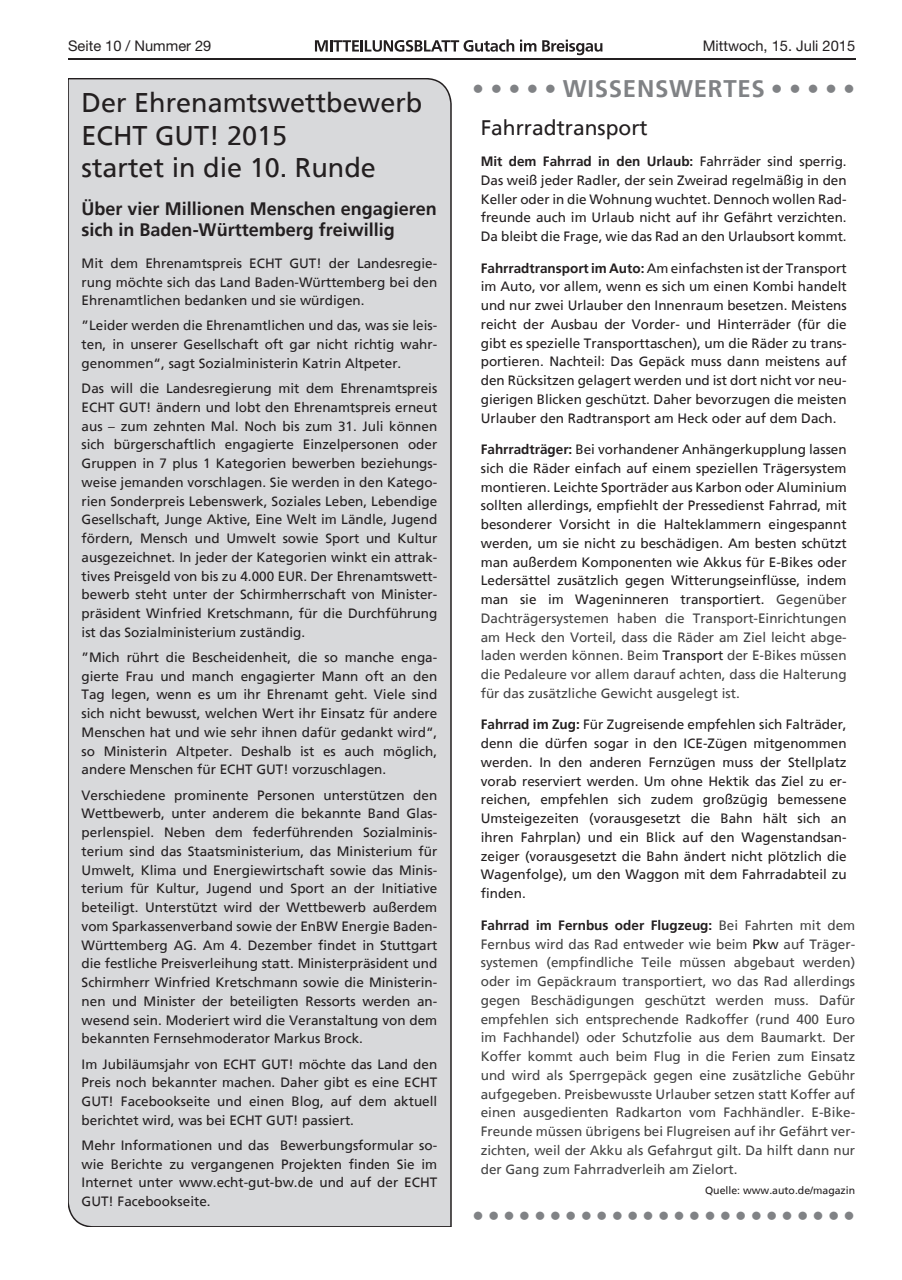
<style>
.page{position:relative;width:902px;height:1280px;background:#fff}
.page>*{position:absolute;margin:0;border:0;box-sizing:border-box;transform-origin:0 0}
.t1{font:27px/32.4px "Frutiger";color:#231f20}
.t2{font:700 24px "Frutiger";letter-spacing:.03em;color:#808285}
.t3{font:21px "Frutiger";color:#231f20}
.t4{font:700 18px/21px "Frutiger";color:#231f20}
.t5{font:14.7px "Helvetica Neue";color:#231f20}
.t6{font:13.5px/18.8px "Frutiger";color:#231f20;text-align:justify}
.t7{font:13.5px/18.8px "Frutiger";color:#444;text-align:justify}
.t8{font:10.5px "Frutiger";color:#231f20}
.s1{font-weight:700}
.s2{color:#444}
.s3{font-weight:700;color:#231f20}
.s4{color:#231f20}
</style>
<div class="page">
<svg style="left:315px;top:39px;width:199px;height:13px"></svg>
<svg style="left:520px;top:40px;width:16px;height:12px"></svg>
<svg style="left:542px;top:40px;width:60px;height:15px"></svg>
<hr style="left:68px;top:58px;width:787px;height:1px;background:#231f20">
<div style="left:68px;top:79px;width:383px;height:1148px;background:#d8d9db"></div>
<p class="t5" style="left:68px;top:37px;width:145px">Seite 10 / Nummer 29</p>
<p class="t5" style="left:702px;top:37px;width:154px">Mittwoch, 15. Juli 2015</p>
<h1 class="t1" style="left:82px;top:87px;width:342px">Der Ehrenamtswettbewerb<br>ECHT GUT! 2015<br>startet in die 10. Runde</h1>
<h3 class="t4" style="left:82px;top:198px;width:357px">Über vier Millionen Menschen engagieren sich in Baden-Württemberg freiwillig</h3>
<p class="t6" style="left:82px;top:254px;width:357px">Mit dem Ehrenamtspreis ECHT GUT! der Landesregie&shy;rung möchte sich das Land Baden-Württemberg bei den Ehrenamtlichen bedanken und sie würdigen.</p>
<p class="t6" style="left:82px;top:316px;width:357px">”Leider werden die Ehrenamtlichen und das, was sie leis&shy;ten, in unserer Gesellschaft oft gar nicht richtig wahr&shy;genommen“, sagt Sozialministerin Katrin Altpeter.</p>
<p class="t6" style="left:82px;top:379px;width:357px">Das will die Landesregierung mit dem Ehrenamtspreis ECHT GUT! ändern und lobt den Ehrenamtspreis erneut aus – zum zehnten Mal. Noch bis zum 31. Juli können sich bürgerschaftlich engagierte Einzelpersonen oder Gruppen in 7 plus 1 Kategorien bewerben beziehungs&shy;weise jemanden vorschlagen. Sie werden in den Katego&shy;rien Sonderpreis Lebenswerk, Soziales Leben, Lebendige Gesellschaft, Junge Aktive, Eine Welt im Ländle, Jugend fördern, Mensch und Umwelt sowie Sport und Kultur ausgezeichnet. In jeder der Kategorien winkt ein attrak&shy;tives Preisgeld von bis zu 4.000 EUR. Der Ehrenamtswett&shy;bewerb steht unter der Schirmherrschaft von Minister&shy;präsident Winfried Kretschmann, für die Durchführung ist das Sozialministerium zuständig.</p>
<p class="t6" style="left:82px;top:648px;width:357px">”Mich rührt die Bescheidenheit, die so manche enga&shy;gierte Frau und manch engagierter Mann oft an den Tag legen, wenn es um ihr Ehrenamt geht. Viele sind sich nicht bewusst, welchen Wert ihr Einsatz für andere Menschen hat und wie sehr ihnen dafür gedankt wird“, so Ministerin Altpeter. Deshalb ist es auch möglich, andere Menschen für ECHT GUT! vorzuschlagen.</p>
<p class="t6" style="left:82px;top:785px;width:357px">Verschiedene prominente Personen unterstützen den Wettbewerb, unter anderem die bekannte Band Glas&shy;perlenspiel. Neben dem federführenden Sozialminis&shy;terium sind das Staatsministerium, das Ministerium für Umwelt, Klima und Energiewirtschaft sowie das Minis&shy;terium für Kultur, Jugend und Sport an der Initiative beteiligt. Unterstützt wird der Wettbewerb außerdem vom Sparkassenverband sowie der EnBW Energie Baden-Württemberg AG. Am 4. Dezember findet in Stuttgart die festliche Preisverleihung statt. Ministerpräsident und Schirmherr Winfried Kretschmann sowie die Ministerin&shy;nen und Minister der beteiligten Ressorts werden an&shy;wesend sein. Moderiert wird die Veranstaltung von dem bekannten Fernsehmoderator Markus Brock.</p>
<p class="t6" style="left:82px;top:1054px;width:357px">Im Jubiläumsjahr von ECHT GUT! möchte das Land den Preis noch bekannter machen. Daher gibt es eine ECHT GUT! Facebookseite und einen Blog, auf dem aktuell berichtet wird, was bei ECHT GUT! passiert.</p>
<p class="t6" style="left:82px;top:1136px;width:357px">Mehr Informationen und das Bewerbungsformular so&shy;wie Berichte zu vergangenen Projekten finden Sie im Internet unter www.echt-gut-bw.de und auf der ECHT GUT! Facebookseite.</p>
<h2 class="t2" style="left:472px;top:74px;width:384px">• • • • • WISSENSWERTES • • • • •</h2>
<h3 class="t3" style="left:480px;top:115px;width:168px">Fahrradtransport</h3>
<p class="t6" style="left:480px;top:152px;width:367px"><span class="s1">Mit dem Fahrrad in den Urlaub:</span> Fahrräder sind sperrig.<br>Das weiß jeder Radler, der sein Zweirad regelmäßig in den Keller oder in die Wohnung wuchtet. Dennoch wollen Rad&shy;freunde auch im Urlaub nicht auf ihr Gefährt verzichten.<br>Da bleibt die Frage, wie das Rad an den Urlaubsort kommt.</p>
<p class="t6" style="left:480px;top:258px;width:367px"><span class="s1">Fahrradtransport im Auto:</span> Am einfachsten ist der Transport im Auto, vor allem, wenn es sich um einen Kombi handelt und nur zwei Urlauber den Innenraum besetzen. Meistens reicht der Ausbau der Vorder- und Hinterräder (für die gibt es spezielle Transporttaschen), um die Räder zu trans&shy;portieren. Nachteil: Das Gepäck muss dann meistens auf den Rücksitzen gelagert werden und ist dort nicht vor neu&shy;gierigen Blicken geschützt. Daher bevorzugen die meisten Urlauber den Radtransport am Heck oder auf dem Dach.</p>
<p class="t6" style="left:480px;top:440px;width:367px"><span class="s1">Fahrradträger:</span> Bei vorhandener Anhängerkupplung lassen sich die Räder einfach auf einem speziellen Trägersystem montieren. Leichte Sporträder aus Karbon oder Aluminium sollten allerdings, empfiehlt der Pressedienst Fahrrad, mit besonderer Vorsicht in die Halteklammern eingespannt werden, um sie nicht zu beschädigen. Am besten schützt man außerdem Komponenten wie Akkus für E-Bikes oder Ledersättel zusätzlich gegen Witterungseinflüsse, indem man sie im Wageninneren transportiert. <span class="s2">Gegenüber Dachträgersystemen haben die Transport-Einrichtungen am Heck den Vorteil, dass die Räder am Ziel leicht abge&shy;laden werden können. Beim</span> Transport <span class="s2">der E-Bikes müssen die Pedaleure vor allem darauf achten, dass die Halterung für das zusätzliche Gewicht ausgelegt ist.</span></p>
<p class="t6" style="left:480px;top:715px;width:367px"><span class="s1">Fahrrad im Zug:</span> Für Zugreisende empfehlen sich Falträder, denn die dürfen sogar in den ICE-Zügen mitgenommen werden. In den anderen Fernzügen muss der Stellplatz vorab reserviert werden. Um ohne Hektik das Ziel zu er&shy;reichen, empfehlen sich zudem großzügig bemessene Umsteigezeiten (vorausgesetzt die Bahn hält sich an ihren Fahrplan) und ein Blick auf den Wagenstandsan&shy;zeiger (vorausgesetzt die Bahn ändert nicht plötzlich die Wagenfolge), um den Waggon mit dem Fahrradabteil zu finden.</p>
<p class="t7" style="left:480px;top:915px;width:376px"><span class="s3">Fahrrad im Fernbus oder Flugzeug:</span> Bei Fahrten mit dem Fernbus wird das Rad entweder wie beim <span class="s4">Pkw</span> auf Träger&shy;systemen (empfindliche Teile müssen abgebaut werden) oder im Gepäckraum transportiert, wo das Rad allerdings gegen Beschädigungen geschützt werden muss. Dafür empfehlen sich entsprechende Radkoffer (rund 400 Euro im Fachhandel) oder Schutzfolie aus dem Baumarkt. Der Koffer kommt auch beim Flug in die Ferien zum Einsatz und wird als Sperrgepäck gegen eine zusätzliche Gebühr aufgegeben. Preisbewusste Urlauber setzen statt Koffer auf einen ausgedienten Radkarton vom Fachhändler. E-Bike-Freunde müssen übrigens bei Flugreisen auf ihr Gefährt ver&shy;zichten, weil der Akku als Gefahrgut gilt. Da hilft dann nur der Gang zum Fahrradverleih am Zielort.</p>
<p class="t8" style="left:705px;top:1184px;width:151px">Quelle: www.auto.de/magazin</p>
<h2 class="t2" style="left:472px;top:1202px;width:384px">• • • • • • • • • • • • • • • • • • • • • • • • •</h2>
</div>
